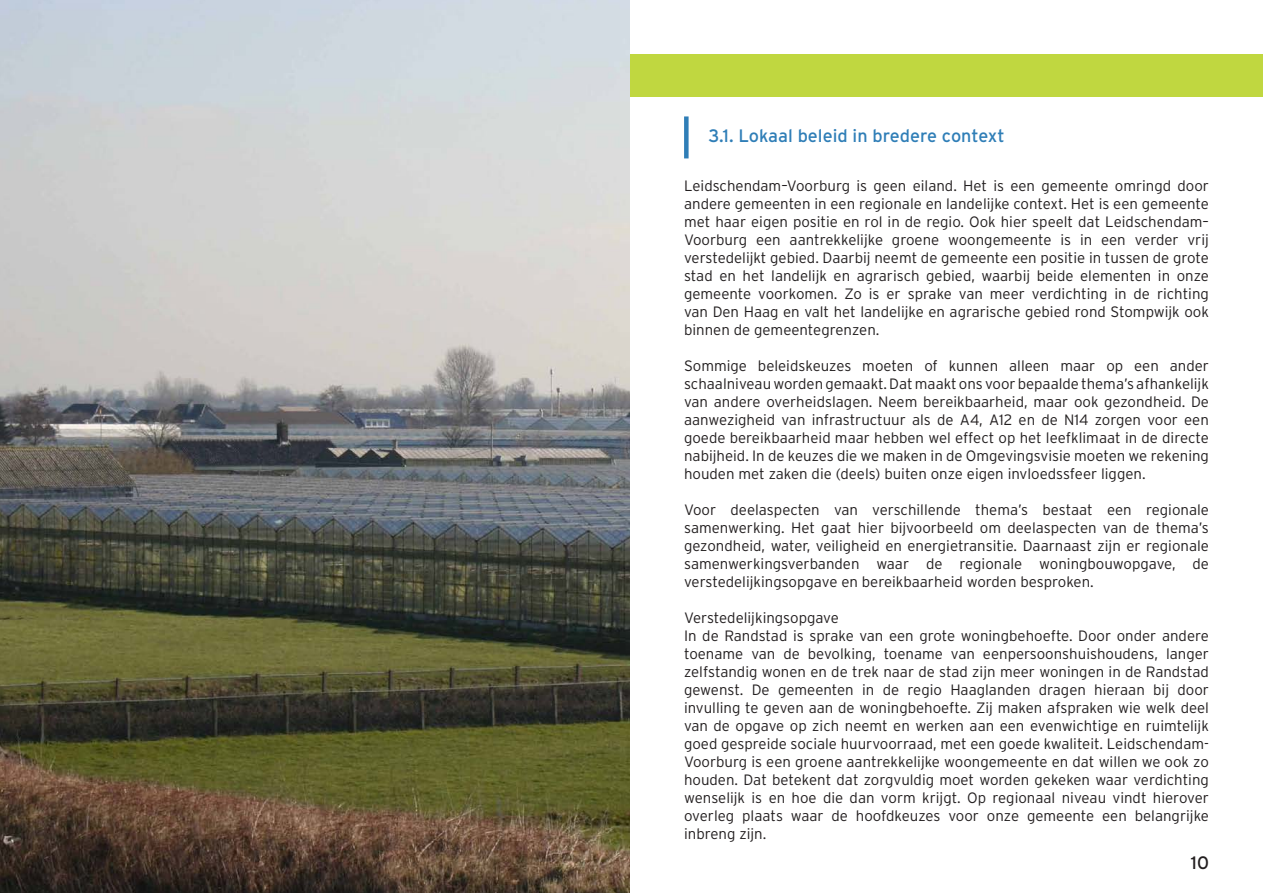
<style>
.page{position:relative;width:1263px;height:893px;background:#fff}
.page>*{position:absolute;margin:0;border:0;box-sizing:border-box;transform-origin:0 0}
.t1{font:18px "Interstate";color:#2f7eb7}
.t2{font:18px "Interstate";color:#231f20}
.t3{font:300 15px/18px "Interstate";color:#231f20;text-align:justify}
</style>
<div class="page">
<div style="left:630px;top:54px;width:633px;height:43px;background:#c0d740"></div>
<img style="left:0;top:0;width:630px;height:893px">
<svg style="left:684px;top:116px;width:4px;height:42px"></svg>
<p class="t1" style="left:708px;top:124px;width:298px">3.1. Lokaal beleid in bredere context</p>
<p class="t3" style="left:684px;top:177px;width:526px">Leidschendam–Voorburg is geen eiland. Het is een gemeente omringd door andere gemeenten in een regionale en landelijke context. Het is een gemeente met haar eigen positie en rol in de regio. Ook hier speelt dat Leidschendam– Voorburg een aantrekkelijke groene woongemeente is in een verder vrij verstedelijkt gebied. Daarbij neemt de gemeente een positie in tussen de grote stad en het landelijk en agrarisch gebied, waarbij beide elementen in onze gemeente voorkomen. Zo is er sprake van meer verdichting in de richting van Den Haag en valt het landelijke en agrarische gebied rond Stompwijk ook binnen de gemeentegrenzen.</p>
<p class="t3" style="left:684px;top:357px;width:526px">Sommige beleidskeuzes moeten of kunnen alleen maar op een ander schaalniveau worden gemaakt. Dat maakt ons voor bepaalde thema’s afhankelijk van andere overheidslagen. Neem bereikbaarheid, maar ook gezondheid. De aanwezigheid van infrastructuur als de A4, A12 en de N14 zorgen voor een goede bereikbaarheid maar hebben wel effect op het leefklimaat in de directe nabijheid. In de keuzes die we maken in de Omgevingsvisie moeten we rekening houden met zaken die (deels) buiten onze eigen invloedssfeer liggen.</p>
<p class="t3" style="left:684px;top:501px;width:526px">Voor deelaspecten van verschillende thema’s bestaat een regionale samenwerking. Het gaat hier bijvoorbeeld om deelaspecten van de thema’s gezondheid, water, veiligheid en energietransitie. Daarnaast zijn er regionale samenwerkingsverbanden waar de regionale woningbouwopgave, de verstedelijkingsopgave en bereikbaarheid worden besproken.</p>
<p class="t3" style="left:684px;top:609px;width:156px">Verstedelijkingsopgave</p>
<p class="t3" style="left:684px;top:627px;width:526px">In de Randstad is sprake van een grote woningbehoefte. Door onder andere toename van de bevolking, toename van eenpersoonshuishoudens, langer zelfstandig wonen en de trek naar de stad zijn meer woningen in de Randstad gewenst. De gemeenten in de regio Haaglanden dragen hieraan bij door invulling te geven aan de woningbehoefte. Zij maken afspraken wie welk deel van de opgave op zich neemt en werken aan een evenwichtige en ruimtelijk goed gespreide sociale huurvoorraad, met een goede kwaliteit. Leidschendam-Voorburg is een groene aantrekkelijke woongemeente en dat willen we ook zo houden. Dat betekent dat zorgvuldig moet worden gekeken waar verdichting wenselijk is en hoe die dan vorm krijgt. Op regionaal niveau vindt hierover overleg plaats waar de hoofdkeuzes voor onze gemeente een belangrijke inbreng zijn.</p>
<p class="t2" style="left:1191px;top:852px;width:20px">10</p>
</div>
